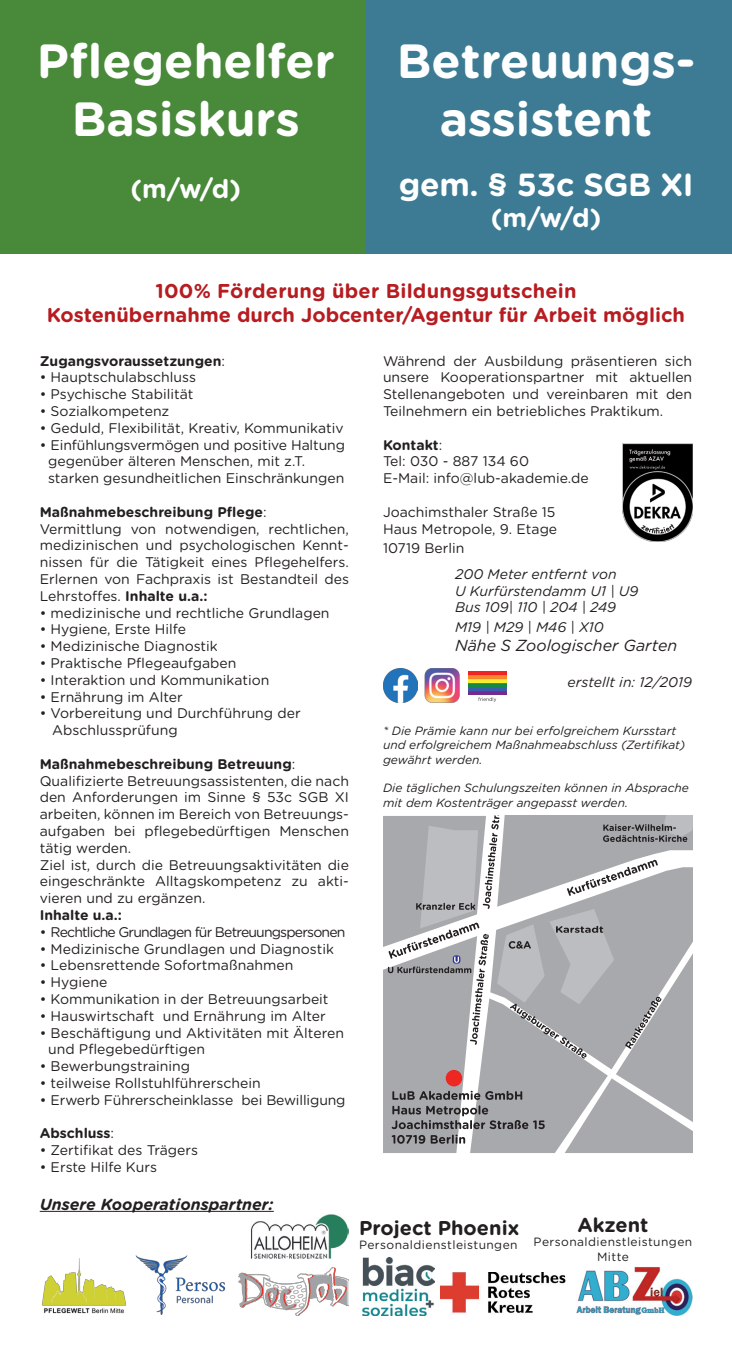
<style>
.page{position:relative;width:732px;height:1355px;background:#fff}
.page>*{position:absolute;margin:0;border:0;box-sizing:border-box;transform-origin:0 0}
.t1{font:700 48px/57.6px "Gotham Rounded";color:#fff;text-align:center}
.t2{font:700 32px "Gotham Rounded";letter-spacing:-.01em;color:#fff}
.t3{font:700 26px "Gotham Rounded";color:#fff}
.t4{font:700 20px/24px "Gotham Rounded";color:#b61c20;text-align:center}
.t5{font:700 20px "Gotham Rounded";color:#231f20}
.t6{font:italic 700 16px "Gotham Rounded";color:#231f20}
.t7{font:italic 16px "Gotham Rounded";color:#231f20}
.t8{font:14px/16.8px "Gotham Rounded";color:#231f20}
.t9{font:italic 14px/16.8px "Gotham Rounded";color:#231f20}
.t10{font:700 14px "Gotham Rounded";color:#231f20}
.t11{font:14px "Gotham Rounded";letter-spacing:-.06em;color:#231f20}
.t12{font:italic 12px/14.4px "Gotham Rounded";color:#231f20}
.t13{font:12px/14.4px "Gotham Rounded";letter-spacing:.035em;color:#231f20;text-align:center}
.s1{font-weight:400}
.s2{font-weight:700}
</style>
<div class="page">
<svg style="left:383px;top:816px;width:309px;height:337px;background:#afafb3"></svg>
<img style="left:622px;top:443px;width:70px;height:98px">
<div style="left:0;top:0;width:367px;height:253px;background:#49893a"></div>
<div style="left:367px;top:0;width:364px;height:253px;background:#3c7b93"></div>
<img style="left:468px;top:672px;width:38px;height:23px">
<svg style="left:478px;top:697px;width:18px;height:5px"></svg>
<img style="left:383px;top:668px;width:34px;height:34px">
<img style="left:424px;top:668px;width:35px;height:34px">
<hr style="left:40px;top:1211px;width:234px;height:1px;background:#231f20">
<img style="left:41px;top:1258px;width:86px;height:56px">
<img style="left:135px;top:1255px;width:91px;height:60px">
<img style="left:238px;top:1267px;width:111px;height:48px">
<img style="left:362px;top:1257px;width:72px;height:58px">
<img style="left:440px;top:1272px;width:126px;height:42px">
<img style="left:576px;top:1267px;width:116px;height:48px">
<img style="left:251px;top:1214px;width:98px;height:45px">
<h1 class="t1" style="left:37px;top:30px;width:300px">Pflegehelfer<br>Basiskurs</h1>
<h3 class="t3" style="left:130px;top:170px;width:112px">(m/w/d)</h3>
<h1 class="t1" style="left:396px;top:30px;width:300px">Betreuungs&shy;assistent</h1>
<h2 class="t2" style="left:398px;top:161px;width:296px">gem. § 53c SGB XI</h2>
<h3 class="t3" style="left:490px;top:199px;width:112px">(m/w/d)</h3>
<h3 class="t4" style="left:47px;top:278px;width:639px">100% Förderung über Bildungsgutschein<br>Kostenübernahme durch Jobcenter/Agentur für Arbeit möglich</h3>
<p class="t10" style="left:40px;top:350px;width:187px">Zugangsvoraussetzungen<span class="s1">:</span></p>
<p class="t8" style="left:40px;top:368px;width:158px">• Hauptschulabschluss</p>
<p class="t8" style="left:40px;top:385px;width:155px">• Psychische Stabilität</p>
<p class="t8" style="left:40px;top:402px;width:131px">• Sozialkompetenz</p>
<p class="t8" style="left:40px;top:419px;width:305px">• Geduld, Flexibilität, Kreativ, Kommunikativ</p>
<p class="t8" style="left:48px;top:436px;width:298px;text-indent:-8px">• Einfühlungsvermögen und positive Haltung gegenüber älteren Menschen, mit z.T. starken gesundheitlichen Einschränkungen</p>
<p class="t8" style="left:40px;top:503px;width:311px"><span class="s2">Maßnahmebeschreibung Pflege</span>:<br>Vermittlung von notwendigen, rechtlichen, medizinischen und psychologischen Kennt&shy;nissen für die Tätigkeit eines Pflegehelfers.<br>Erlernen von Fachpraxis ist Bestandteil des Lehrstoffes. <span class="s2">Inhalte u.a.:</span></p>
<p class="t8" style="left:40px;top:604px;width:291px">• medizinische und rechtliche Grundlagen</p>
<p class="t8" style="left:40px;top:620px;width:148px">• Hygiene, Erste Hilfe</p>
<p class="t8" style="left:40px;top:637px;width:179px">• Medizinische Diagnostik</p>
<p class="t8" style="left:40px;top:654px;width:198px">• Praktische Pflegeaufgaben</p>
<p class="t8" style="left:40px;top:671px;width:231px">• Interaktion und Kommunikation</p>
<p class="t8" style="left:40px;top:688px;width:144px">• Ernährung im Alter</p>
<p class="t8" style="left:52px;top:704px;width:250px;text-indent:-13px">• Vorbereitung und Durchführung der<br>Abschlussprüfung</p>
<p class="t8" style="left:40px;top:755px;width:311px"><span class="s2">Maßnahmebeschreibung Betreuung</span>:<br>Qualifizierte Betreuungsassistenten, die nach den Anforderungen im Sinne § 53c SGB XI arbeiten, können im Bereich von Betreuungs&shy;aufgaben bei pflegebedürftigen Menschen tätig werden.<br>Ziel ist, durch die Betreuungsaktivitäten die eingeschränkte Alltagskompetenz zu akti&shy;vieren und zu ergänzen.</p>
<p class="t10" style="left:40px;top:905px;width:84px">Inhalte u.a.:</p>
<p class="t11" style="left:40px;top:922px;width:307px">• Rechtliche Grundlagen für Betreuungspersonen</p>
<p class="t8" style="left:40px;top:940px;width:296px">• Medizinische Grundlagen und Diagnostik</p>
<p class="t8" style="left:40px;top:956px;width:255px">• Lebensrettende Sofortmaßnahmen</p>
<p class="t8" style="left:40px;top:973px;width:69px">• Hygiene</p>
<p class="t8" style="left:40px;top:990px;width:290px">• Kommunikation in der Betreuungsarbeit</p>
<p class="t8" style="left:40px;top:1007px;width:287px">• Hauswirtschaft und Ernährung im Alter</p>
<p class="t8" style="left:48px;top:1024px;width:297px;text-indent:-8px">• Beschäftigung und Aktivitäten mit Älteren und Pflegebedürftigen</p>
<p class="t8" style="left:40px;top:1057px;width:152px">• Bewerbungstraining</p>
<p class="t8" style="left:40px;top:1074px;width:222px">• teilweise Rollstuhlführerschein</p>
<p class="t8" style="left:40px;top:1091px;width:307px">• Erwerb Führerscheinklasse bei Bewilligung</p>
<p class="t10" style="left:40px;top:1123px;width:76px">Abschluss<span class="s1">:</span></p>
<p class="t8" style="left:40px;top:1141px;width:160px">• Zertifikat des Trägers</p>
<p class="t8" style="left:40px;top:1158px;width:119px">• Erste Hilfe Kurs</p>
<p class="t6" style="left:40px;top:1192px;width:235px">Unsere Kooperationspartner:</p>
<p class="t8" style="left:383px;top:352px;width:310px;text-align:justify">Während der Ausbildung präsentieren sich unsere Kooperationspartner mit aktuellen Stellenangeboten und vereinbaren mit den Teilnehmern ein betriebliches Praktikum.</p>
<p class="t8" style="left:383px;top:436px;width:207px"><span class="s2">Kontakt</span>:<br>Tel: 030 - 887 134 60<br>E-Mail: info@lub-akademie.de</p>
<p class="t8" style="left:383px;top:503px;width:176px">Joachimsthaler Straße 15<br>Haus Metropole, 9. Etage</p>
<p class="t8" style="left:383px;top:539px;width:83px">10719 Berlin</p>
<p class="t9" style="left:455px;top:565px;width:185px">200 Meter entfernt von<br>U Kurfürstendamm U1 | U9<br>Bus 109| 110 | 204 | 249</p>
<p class="t9" style="left:455px;top:618px;width:150px">M19 | M29 | M46 | X10</p>
<p class="t7" style="left:455px;top:634px;width:223px">Nähe S Zoologischer Garten</p>
<p class="t9" style="left:567px;top:673px;width:126px">erstellt in: 12/2019</p>
<p class="t12" style="left:383px;top:723px;width:304px">* Die Prämie kann nur bei erfolgreichem Kursstart und erfolgreichem Maßnahmeabschluss (Zertifikat) gewährt werden.</p>
<p class="t12" style="left:383px;top:780px;width:307px">Die täglichen Schulungszeiten können in Absprache mit dem Kostenträger angepasst werden.</p>
<h3 class="t5" style="left:359px;top:1213px;width:162px">Project Phoenix</h3>
<p class="t13" style="left:359px;top:1237px;width:160px">Personaldienstleistungen</p>
<h3 class="t5" style="left:577px;top:1210px;width:73px">Akzent</h3>
<p class="t13" style="left:533px;top:1234px;width:160px">Personaldienstleistungen<br>Mitte</p>
</div>
